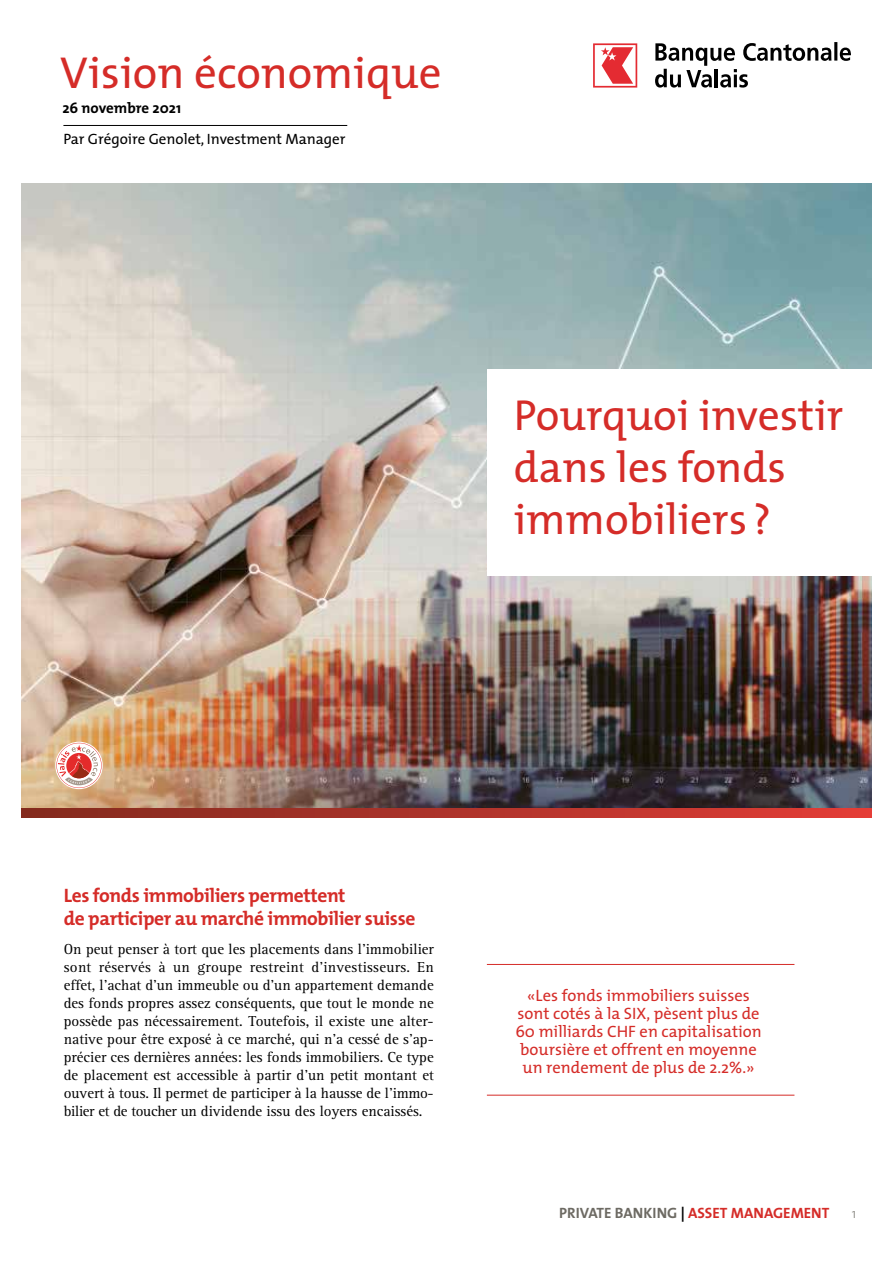
<style>
.page{position:relative;width:893px;height:1263px;background:#fff}
.page>*{position:absolute;margin:0;border:0;box-sizing:border-box;transform-origin:0 0}
.t1{font:45px "The Mix";color:#d52c28}
.t2{font:43.5px/52.2px "The Mix";color:#d52c28}
.t3{font:700 19.5px/23.4px "T Mix";letter-spacing:-.02em;color:#d52c28}
.t4{font:16.5px/18px "T Mix";color:#d52c28;text-align:center}
.t5{font:15px/18px "Rotis Serif";color:#000;text-align:justify}
.t6{font:15px "The Mix";color:#000}
.t7{font:700 15px "The Mix";color:#d52c28}
.t8{font:700 15px "The Mix";color:#000}
.t9{font:300 13.5px "T Mix";color:#81807a}
.s1{color:#6d6a63}
.s2{color:#000}
</style>
<div class="page">
<img style="left:21px;top:184px;width:851px;height:624px">
<svg style="left:56px;top:743px;width:46px;height:45px"></svg>
<svg style="left:21px;top:808px;width:851px;height:9px;background:#b0332a"></svg>
<hr style="left:487px;top:964px;width:307px;height:1px;background:#d52c28">
<hr style="left:487px;top:1095px;width:307px;height:1px;background:#d52c28">
<hr style="left:63px;top:125px;width:284px;height:1px;background:#000">
<svg style="left:593px;top:43px;width:44px;height:45px"></svg>
<svg style="left:655px;top:42px;width:196px;height:46px"></svg>
<div style="left:487px;top:369px;width:397px;height:206px;background:#fff"></div>
<h1 class="t1" style="left:60px;top:35px;width:383px">Vision économique</h1>
<p class="t8" style="left:62px;top:95px;width:120px">26 novembre 2021</p>
<p class="t6" style="left:63px;top:127px;width:284px">Par Grégoire Genolet, Investment Manager</p>
<h2 class="t2" style="left:514px;top:388px;width:331px">Pourquoi investir dans les fonds immobiliers ?</h2>
<h3 class="t3" style="left:64px;top:883px;width:353px">Les fonds immobiliers permettent<br>de participer au marché immobilier suisse</h3>
<p class="t5" style="left:64px;top:940px;width:371px">On peut penser à tort que les placements dans l’immobilier sont réservés à un groupe restreint d’investisseurs. En effet, l’achat d’un immeuble ou d’un appartement demande des fonds propres assez conséquents, que tout le monde ne possède pas nécessairement. Toutefois, il existe une alter&shy;native pour être exposé à ce marché, qui n’a cessé de s’ap&shy;précier ces dernières années: les fonds immobiliers. Ce type de placement est accessible à partir d’un petit montant et ouvert à tous. Il permet de participer à la hausse de l’immo&shy;bilier et de toucher un dividende issu des loyers encaissés.</p>
<p class="t4" style="left:515px;top:986px;width:248px">«Les fonds immobiliers suisses sont cotés à la SIX, pèsent plus de<br>60 milliards CHF en capitalisation boursière et offrent en moyenne un rendement de plus de 2.2%.»</p>
<p class="t7" style="left:559px;top:1200px;width:272px"><span class="s1">PRIVATE BANKING</span> <span class="s2">|</span> ASSET MANAGEMENT</p>
<p class="t9" style="left:852px;top:1202px;width:6px">1</p>
</div>
